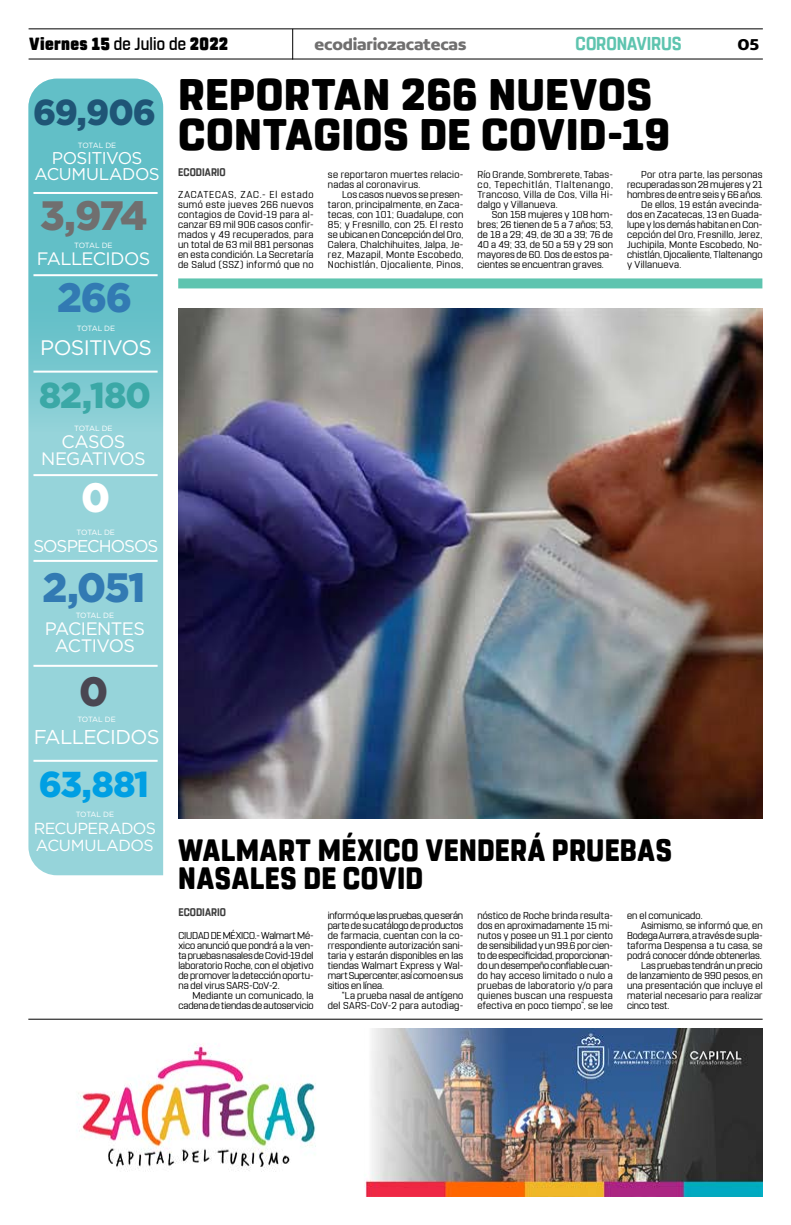
<style>
.page{position:relative;width:791px;height:1225px;background:#fff}
.page>*{position:absolute;margin:0;border:0;box-sizing:border-box;transform-origin:0 0}
.t1{font:800 44px/40px "Rohn Rounded";letter-spacing:.01em;color:#000}
.t2{font:900 41px "Gotham";letter-spacing:-.035em;color:#327ab3}
.t3{font:900 41px "Gotham";color:#706f6f}
.t4{font:900 41px "Gotham";color:#fff}
.t5{font:900 41px "Gotham";color:#4a4752}
.t6{font:900 36px "Gotham";color:#1f5576}
.t7{font:900 36px "Gotham";color:#3ba8a6}
.t8{font:900 36px "Gotham";color:#009fe3}
.t9{font:800 30.8px/28px "Rohn Rounded";letter-spacing:.015em;color:#000;scale:.91 1}
.t10{font:21px "Gotham";letter-spacing:-.04em;color:#fff}
.t11{font:20px "Gotham";letter-spacing:-.035em;color:#fff}
.t12{font:700 18.6px "Rohn Rounded";letter-spacing:-.005em;color:#5ec4af;scale:.91 1}
.t13{font:18px/17px "Gotham";letter-spacing:-.035em;color:#fff;text-align:center}
.t14{font:900 17.6px "Rohn Rounded";letter-spacing:.02em;color:#000;scale:.91 1}
.t15{font:17px/16px "Gotham";letter-spacing:-.035em;color:#fff;text-align:center}
.t16{font:17px "Gotham";letter-spacing:-.06em;color:#fff}
.t17{font:700 16.9px "Concord";letter-spacing:-.01em;color:#706f6f}
.t18{font:700 16.9px "Concord";color:#000}
.t19{font:16px/17px "Gotham";letter-spacing:-.03em;color:#fff}
.t20{font:700 11px "Rohn Rounded";letter-spacing:.005em;color:#3d3d3d;scale:.91 1}
.t21{font:10px/10px "Rohn Rounded";letter-spacing:.015em;color:#000;text-align:justify}
.t22{font:10px/10px "Rohn Rounded";letter-spacing:-.01em;color:#000;text-align:right}
.t23{font:10px "Rohn Rounded";letter-spacing:-.015em;color:#000}
.t24{font:10px "Rohn Rounded";letter-spacing:-.005em;color:#000}
.t25{font:7.6px "Gotham";letter-spacing:-.04em;color:#fff}
.s1{font-weight:500}
</style>
<div class="page">
<hr style="left:29px;top:28px;width:734px;height:1px;background:#000">
<hr style="left:29px;top:59px;width:734px;height:1px;background:#000">
<hr style="left:292px;top:29px;width:1px;height:31px;background:#000">
<svg style="left:28px;top:79px;width:135px;height:797px;background:#83ccd3"></svg>
<hr style="left:33px;top:192px;width:125px;height:2px;background:#fff">
<hr style="left:33px;top:274px;width:125px;height:2px;background:#fff">
<hr style="left:33px;top:370px;width:125px;height:2px;background:#fff">
<hr style="left:33px;top:474px;width:125px;height:2px;background:#fff">
<hr style="left:33px;top:560px;width:125px;height:2px;background:#fff">
<hr style="left:33px;top:665px;width:125px;height:2px;background:#fff">
<hr style="left:33px;top:760px;width:125px;height:2px;background:#fff">
<div style="left:178px;top:278px;width:584px;height:10px;background:#5ec4af"></div>
<img style="left:76px;top:1028px;width:687px;height:168px">
<hr style="left:28px;top:1018px;width:735px;height:1px;background:#000">
<img style="left:178px;top:308px;width:585px;height:510px">
<h3 class="t14" style="left:29px;top:33px;width:220px">Viernes 15 <span class="s1">de Julio de</span> 2022</h3>
<h3 class="t17" style="left:315px;top:34px;width:153px">ecodiariozacatecas</h3>
<h3 class="t12" style="left:576px;top:32px;width:118px">CORONAVIRUS</h3>
<h3 class="t18" style="left:738px;top:34px;width:23px">05</h3>
<h3 class="t6" style="left:33px;top:92px;width:124px">69,906</h3>
<p class="t25" style="left:78px;top:141px;width:40px">TOTAL DE</p>
<h3 class="t15" style="left:35px;top:150px;width:127px">POSITIVOS<br>ACUMULADOS</h3>
<h2 class="t3" style="left:40px;top:192px;width:109px">3,974</h2>
<p class="t25" style="left:74px;top:241px;width:40px">TOTAL DE</p>
<h3 class="t13" style="left:37px;top:250px;width:115px">FALLECIDOS</h3>
<h2 class="t2" style="left:57px;top:274px;width:77px">266</h2>
<p class="t25" style="left:77px;top:323px;width:40px">TOTAL DE</p>
<h3 class="t10" style="left:40px;top:334px;width:113px">POSITIVOS</h3>
<h3 class="t7" style="left:39px;top:375px;width:113px">82,180</h3>
<p class="t25" style="left:74px;top:423px;width:40px">TOTAL DE</p>
<h3 class="t13" style="left:41px;top:432px;width:106px">CASOS<br>NEGATIVOS</h3>
<h2 class="t4" style="left:81px;top:474px;width:31px">0</h2>
<p class="t25" style="left:77px;top:527px;width:40px">TOTAL DE</p>
<h3 class="t16" style="left:33px;top:535px;width:126px">SOSPECHOSOS</h3>
<h2 class="t2" style="left:42px;top:564px;width:104px">2,051</h2>
<p class="t25" style="left:76px;top:610px;width:40px">TOTAL DE</p>
<h3 class="t13" style="left:45px;top:620px;width:102px">PACIENTES<br>ACTIVOS</h3>
<h2 class="t5" style="left:79px;top:667px;width:31px">0</h2>
<p class="t25" style="left:77px;top:714px;width:40px">TOTAL DE</p>
<h3 class="t11" style="left:34px;top:724px;width:127px">FALLECIDOS</h3>
<h3 class="t8" style="left:39px;top:763px;width:112px">63,881</h3>
<p class="t25" style="left:76px;top:810px;width:40px">TOTAL DE</p>
<h3 class="t19" style="left:34px;top:820px;width:124px">RECUPERADOS<br>ACUMULADOS</h3>
<h1 class="t1" style="left:178px;top:75px;width:493px">REPORTAN 266 NUEVOS<br>CONTAGIOS DE COVID-19</h1>
<p class="t20" style="left:178px;top:166px;width:54px">ECODIARIO</p>
<p class="t21" style="left:328px;top:170px;width:137px">se reportaron muertes relacio&shy;nadas al coronavirus.</p>
<p class="t21" style="left:328px;top:190px;width:137px;text-indent:14px">Los casos nuevos se presen&shy;taron, principalmente, en Zaca&shy;tecas, con 101; Guadalupe, con 85; y Fresnillo, con 25. El resto se ubican en Concepción del Oro, Calera, Chalchihuites, Jalpa, Je&shy;rez, Mazapil, Monte Escobedo, Nochistlán, Ojocaliente, Pinos,</p>
<p class="t21" style="left:178px;top:190px;width:137px">ZACATECAS, ZAC.- El estado sumó este jueves 266 nuevos contagios de Covid-19 para al&shy;canzar 69 mil 906 casos confir&shy;mados y 49 recuperados, para un total de 63 mil 881 personas en esta condición. La Secretaría de Salud (SSZ) informó que no</p>
<p class="t21" style="left:477px;top:170px;width:137px">Río Grande, Sombrerete, Tabas&shy;co, Tepechitlán, Tlaltenango, Trancoso, Villa de Cos, Villa Hi&shy;dalgo y Villanueva.</p>
<p class="t21" style="left:477px;top:210px;width:137px;text-indent:14px">Son 158 mujeres y 108 hom&shy;bres; 26 tienen de 5 a 7 años; 53, de 18 a 29; 49, de 30 a 39; 76 de 40 a 49; 33, de 50 a 59 y 29 son mayores de 60. Dos de estos pa&shy;cientes se encuentran graves.</p>
<p class="t21" style="left:641px;top:170px;width:123px">Por otra parte, las personas</p>
<p class="t21" style="left:627px;top:180px;width:137px">recuperadas son 28 mujeres y 21</p>
<p class="t21" style="left:627px;top:190px;width:137px">hombres de entre seis y 66 años.</p>
<p class="t21" style="left:641px;top:200px;width:123px">De ellos, 19 están avecinda-</p>
<p class="t21" style="left:627px;top:210px;width:137px">dos en Zacatecas, 13 en Guada-</p>
<p class="t21" style="left:627px;top:220px;width:137px">lupe y los demás habitan en Con-</p>
<p class="t21" style="left:627px;top:230px;width:137px">cepción del Oro, Fresnillo, Jerez,</p>
<p class="t21" style="left:627px;top:240px;width:137px">Juchipila, Monte Escobedo, No-</p>
<p class="t21" style="left:627px;top:250px;width:137px">chistlán, Ojocaliente, Tlaltenango</p>
<p class="t21" style="left:627px;top:260px;width:56px">y Villanueva.</p>
<h3 class="t9" style="left:178px;top:836px;width:544px">WALMART MÉXICO VENDERÁ PRUEBAS<br>NASALES DE COVID</h3>
<p class="t20" style="left:178px;top:905px;width:54px">ECODIARIO</p>
<p class="t21" style="left:328px;top:910px;width:137px">informó que las pruebas, que serán parte de su catálogo de productos de farmacia, cuentan con la co&shy;rrespondiente autorización sani&shy;taria y estarán disponibles en las tiendas Walmart Express y Wal&shy;mart Supercenter, así como en sus sitios en línea.</p>
<p class="t21" style="left:328px;top:990px;width:137px;text-align:right">“La prueba nasal de antígeno del SARS-CoV-2 para autodiag-</p>
<p class="t21" style="left:178px;top:930px;width:137px">CIUDAD DE MÉXICO.- Walmart Mé&shy;xico anunció que pondrá a la ven&shy;ta pruebas nasales de Covid-19 del laboratorio Roche, con el objetivo de promover la detección oportu&shy;na del virus SARS-CoV-2.</p>
<p class="t22" style="left:178px;top:990px;width:137px">Mediante un comunicado, la cadena de tiendas de autoservicio</p>
<p class="t21" style="left:477px;top:910px;width:137px">nóstico de Roche brinda resulta&shy;dos en aproximadamente 15 mi&shy;nutos y posee un 91.1 por ciento de sensibilidad y un 99.6 por cien&shy;to de especificidad, proporcionan&shy;do un desempeño confiable cuan&shy;do hay acceso limitado o nulo a pruebas de laboratorio y/o para quienes buscan una respuesta efectiva en poco tiempo”, se lee</p>
<p class="t21" style="left:627px;top:910px;width:77px">en el comunicado.</p>
<p class="t21" style="left:641px;top:920px;width:123px">Asimismo, se informó que, en</p>
<p class="t23" style="left:627px;top:929px;width:137px">Bodega Aurrera, a través de su pla-</p>
<p class="t21" style="left:627px;top:940px;width:137px">taforma Despensa a tu casa, se</p>
<p class="t24" style="left:627px;top:949px;width:136px">podrá conocer dónde obtenerlas.</p>
<p class="t22" style="left:641px;top:960px;width:123px">Las pruebas tendrán un precio</p>
<p class="t21" style="left:627px;top:970px;width:137px">de lanzamiento de 990 pesos, en</p>
<p class="t21" style="left:627px;top:980px;width:137px">una presentación que incluye el</p>
<p class="t21" style="left:627px;top:990px;width:137px">material necesario para realizar</p>
<p class="t21" style="left:627px;top:1000px;width:44px">cinco test.</p>
</div>
